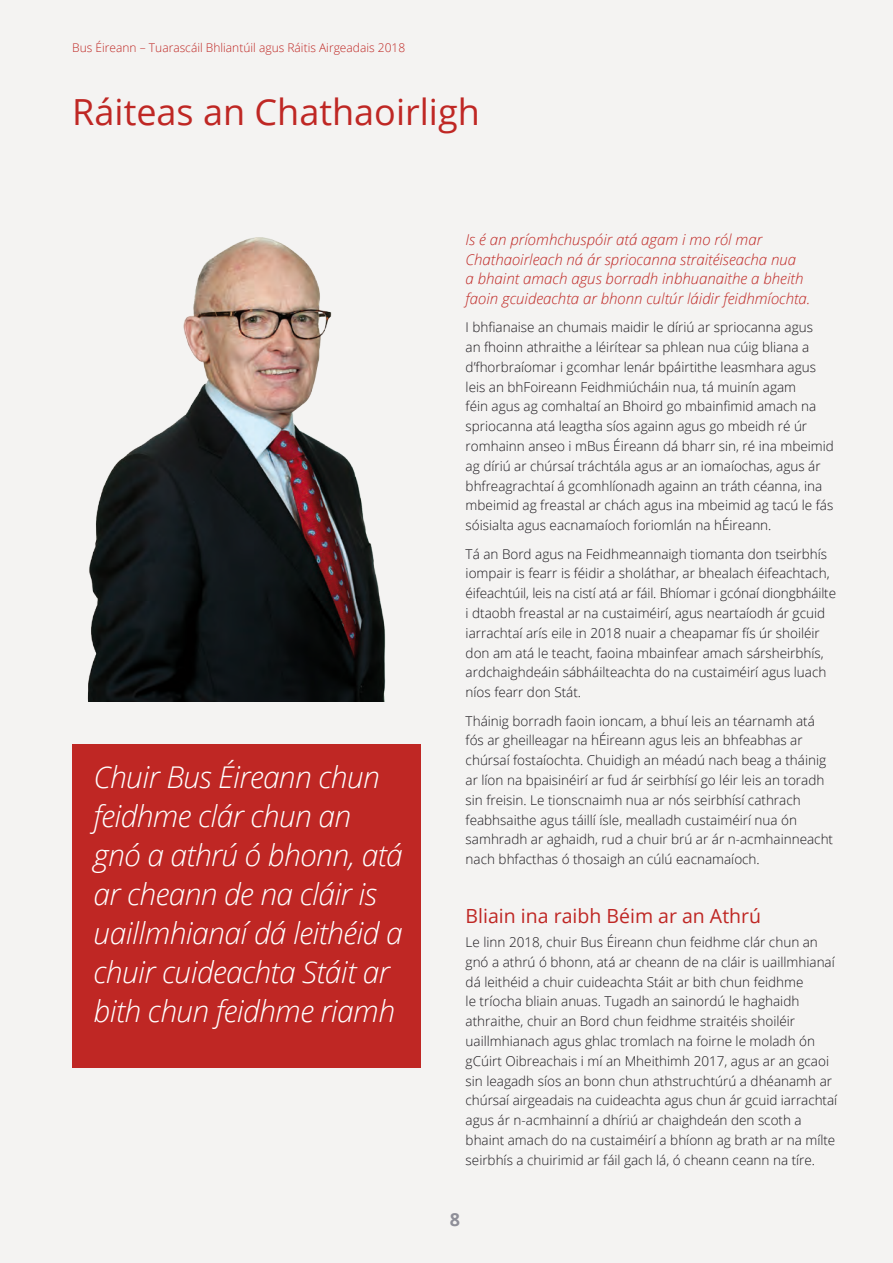
<style>
.page{position:relative;width:893px;height:1263px;background:#f4f3f2}
.page>*{position:absolute;margin:0;border:0;box-sizing:border-box;transform-origin:0 0}
.t1{font:36px "Open Sans";color:#bf2724}
.Pull_Quote_White{font:italic 300 30px/39px "Open Sans";letter-spacing:-.02em;color:#fff}
.t2{font:19.5px "Open Sans";color:#bf2724}
.Footer_L{font:700 18px "Open Sans";color:#8e8e98}
.New_Intro{font:italic 300 15px/19.5px "Open Sans";color:#bf2724}
.Body_0-0__2{font:300 13.5px/19.8px "Open Sans";color:#1a171c}
.t3{font:300 12px "Open Sans";color:#bf2724}
</style>
<div class="page">
<div style="left:72px;top:744px;width:349px;height:323px;background:#bf2724"></div>
<img style="left:87px;top:237px;width:299px;height:465px">
<p class="t3" style="left:72px;top:39px;width:334px">Bus Éireann – Tuarascáil Bhliantúil agus Ráitis Airgeadais 2018</p>
<h1 class="t1" style="left:72px;top:88px;width:409px">Ráiteas an Chathaoirligh</h1>
<p class="Pull_Quote_White" style="left:94px;top:757px;width:311px">Chuir Bus Éireann chun feidhme clár chun an gnó a athrú ó bhonn, atá ar cheann de na cláir is uaillmhianaí dá leithéid a chuir cuideachta Stáit ar bith chun feidhme riamh</p>
<p class="New_Intro" style="left:466px;top:230px;width:346px">Is é an príomhchuspóir atá agam i mo ról mar Chathaoirleach ná ár spriocanna straitéiseacha nua<br>a bhaint amach agus borradh inbhuanaithe a bheith faoin gcuideachta ar bhonn cultúr láidir feidhmíochta.</p>
<p class="Body_0-0__2" style="left:466px;top:317px;width:370px">I bhfianaise an chumais maidir le díriú ar spriocanna agus<br>an fhoinn athraithe a léirítear sa phlean nua cúig bliana a d’fhorbraíomar i gcomhar lenár bpáirtithe leasmhara agus leis an bhFoireann Feidhmiúcháin nua, tá muinín agam<br>féin agus ag comhaltaí an Bhoird go mbainfimid amach na spriocanna atá leagtha síos againn agus go mbeidh ré úr romhainn anseo i mBus Éireann dá bharr sin, ré ina mbeimid ag díriú ar chúrsaí tráchtála agus ar an iomaíochas, agus ár bhfreagrachtaí á gcomhlíonadh againn an tráth céanna, ina mbeimid ag freastal ar chách agus ina mbeimid ag tacú le fás sóisialta agus eacnamaíoch foriomlán na hÉireann.</p>
<p class="Body_0-0__2" style="left:466px;top:543px;width:372px">Tá an Bord agus na Feidhmeannaigh tiomanta don tseirbhís iompair is fearr is féidir a sholáthar, ar bhealach éifeachtach, éifeachtúil, leis na cistí atá ar fáil. Bhíomar i gcónaí diongbháilte i dtaobh freastal ar na custaiméirí, agus neartaíodh ár gcuid iarrachtaí arís eile in 2018 nuair a cheapamar fís úr shoiléir don am atá le teacht, faoina mbainfear amach sársheirbhís, ardchaighdeáin sábháilteachta do na custaiméirí agus luach níos fearr don Stát.</p>
<p class="Body_0-0__2" style="left:466px;top:710px;width:369px">Tháinig borradh faoin ioncam, a bhuí leis an téarnamh atá fós ar gheilleagar na hÉireann agus leis an bhfeabhas ar chúrsaí fostaíochta. Chuidigh an méadú nach beag a tháinig ar líon na bpaisinéirí ar fud ár seirbhísí go léir leis an toradh sin freisin. Le tionscnaimh nua ar nós seirbhísí cathrach feabhsaithe agus táillí ísle, mealladh custaiméirí nua ón samhradh ar aghaidh, rud a chuir brú ar ár n-acmhainneacht nach bhfacthas ó thosaigh an cúlú eacnamaíoch.</p>
<h2 class="t2" style="left:466px;top:902px;width:297px">Bliain ina raibh Béim ar an Athrú</h2>
<p class="Body_0-0__2" style="left:466px;top:932px;width:373px">Le linn 2018, chuir Bus Éireann chun feidhme clár chun an gnó a athrú ó bhonn, atá ar cheann de na cláir is uaillmhianaí dá leithéid a chuir cuideachta Stáit ar bith chun feidhme<br>le tríocha bliain anuas. Tugadh an sainordú le haghaidh athraithe, chuir an Bord chun feidhme straitéis shoiléir uaillmhianach agus ghlac tromlach na foirne le moladh ón gCúirt Oibreachais i mí an Mheithimh 2017, agus ar an gcaoi sin leagadh síos an bonn chun athstruchtúrú a dhéanamh ar chúrsaí airgeadais na cuideachta agus chun ár gcuid iarrachtaí agus ár n-acmhainní a dhíriú ar chaighdeán den scoth a bhaint amach do na custaiméirí a bhíonn ag brath ar na mílte seirbhís a chuirimid ar fáil gach lá, ó cheann ceann na tíre.</p>
<p class="Footer_L" style="left:450px;top:1206px;width:12px">8</p>
</div>
